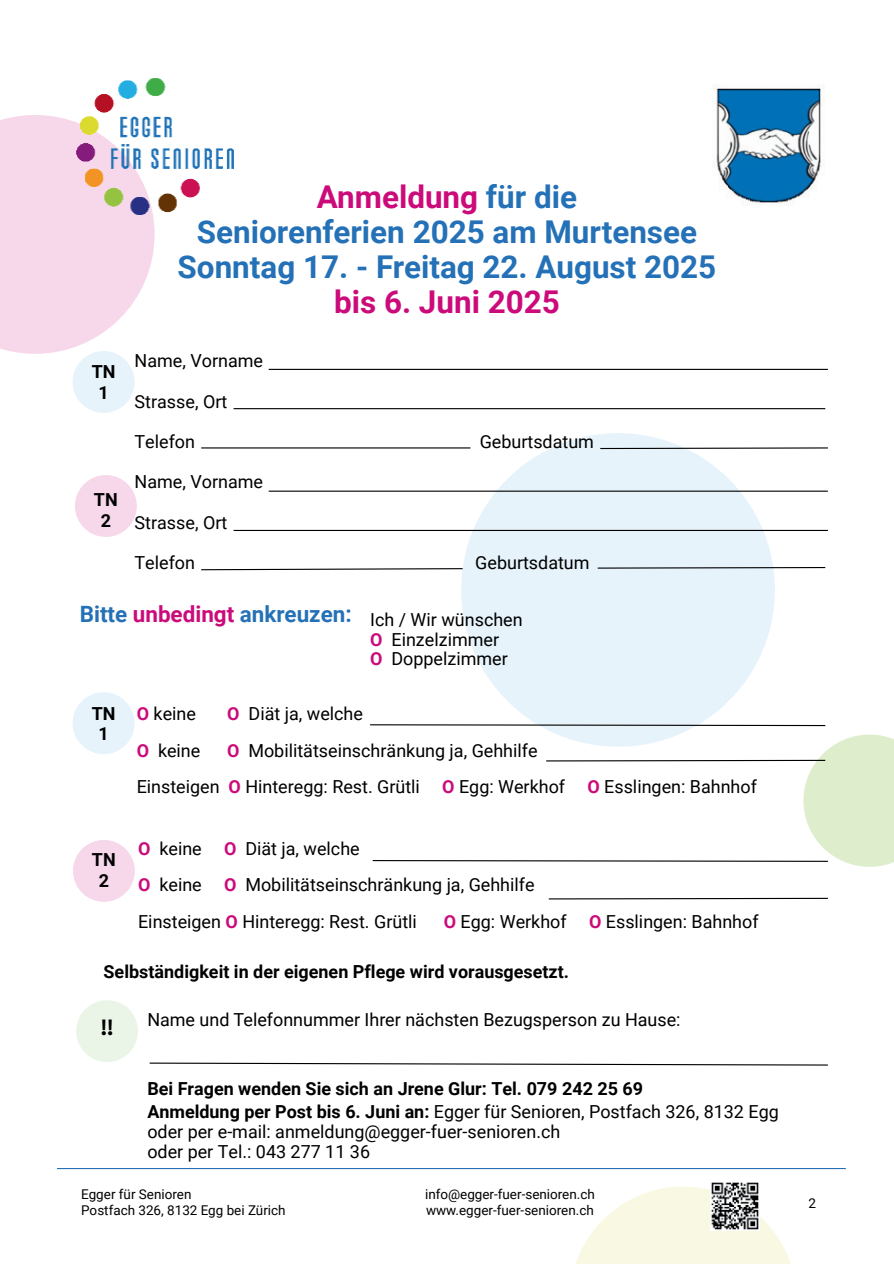
<style>
.page{position:relative;width:894px;height:1264px;background:#fff}
.page>*{position:absolute;margin:0;border:0;box-sizing:border-box;transform-origin:0 0}
.t1{font:700 31.35px/35px "Roboto";color:#2471b7;text-align:center}
.t2{font:700 31.35px "Roboto";color:#cc0b7b}
.t3{font:700 22.5px "Roboto";color:#2471b7}
.t4{font:18px/36.2px "Roboto";color:#000}
.t5{font:700 18px/20.2px "Roboto";color:#000;text-align:center}
.t6{font:700 18px "League Spartan";color:#000}
.t7{font:13.5px/15.8px "Roboto";color:#000}
.s1{color:#cc0b7b}
.s2{font-weight:700;color:#cc0b7b}
.s3{font-weight:400}
</style>
<div class="page">
<svg style="left:0;top:115px;width:155px;height:239px;background:#f7dcec"></svg>
<svg style="left:576px;top:1186px;width:215px;height:77px;fill:#f9f9e3"></svg>
<img style="left:73px;top:78px;width:161px;height:140px">
<img style="left:713px;top:85px;width:111px;height:118px">
<div style="left:461px;top:433px;width:313px;height:313px;background:#e6f3fa;border-radius:50%"></div>
<div style="left:73px;top:351px;width:61px;height:62px;background:#e6f3fa;border-radius:50%"></div>
<div style="left:75px;top:475px;width:62px;height:62px;background:#f7d8ea;border-radius:50%"></div>
<hr style="left:268px;top:369px;width:559px;height:1px;background:#000">
<hr style="left:268px;top:490px;width:559px;height:1px;background:#000">
<hr style="left:233px;top:530px;width:594px;height:1px;background:#000">
<hr style="left:233px;top:408px;width:592px;height:1px;background:#000">
<hr style="left:201px;top:447px;width:269px;height:1px;background:#000">
<svg style="left:201px;top:568px;width:262px;height:3px"></svg>
<svg style="left:600px;top:447px;width:228px;height:2px"></svg>
<svg style="left:597px;top:566px;width:229px;height:3px"></svg>
<div style="left:73px;top:692px;width:61px;height:62px;background:#e6f3fa;border-radius:50%"></div>
<div style="left:73px;top:839px;width:62px;height:62px;background:#f7d8ea;border-radius:50%"></div>
<svg style="left:548px;top:897px;width:280px;height:3px"></svg>
<svg style="left:370px;top:723px;width:456px;height:3px"></svg>
<svg style="left:372px;top:734px;width:521px;height:132px"></svg>
<div style="left:76px;top:1000px;width:62px;height:62px;background:#eaf5e7;border-radius:50%"></div>
<svg style="left:149px;top:1062px;width:679px;height:4px"></svg>
<img style="left:710px;top:1182px;width:49px;height:48px">
<hr style="left:57px;top:1167px;width:788px;height:2px;background:#2471b7">
<h1 class="t1" style="left:178px;top:178px;width:540px"><span class="s1">Anmeldung</span> für die<br>Seniorenferien 2025 am Murtensee<br>Sonntag 17. - Freitag 22. August 2025</h1>
<h1 class="t2" style="left:334px;top:279px;width:227px">bis 6. Juni 2025</h1>
<p class="t4" style="left:134px;top:342px;width:130px">Name, Vorname</p>
<p class="t4" style="left:134px;top:382px;width:94px">Strasse, Ort</p>
<p class="t4" style="left:134px;top:423px;width:62px">Telefon</p>
<p class="t4" style="left:479px;top:423px;width:116px">Geburtsdatum</p>
<p class="t4" style="left:134px;top:463px;width:130px">Name, Vorname</p>
<p class="t4" style="left:134px;top:503px;width:94px">Strasse, Ort</p>
<p class="t4" style="left:134px;top:544px;width:62px">Telefon</p>
<p class="t4" style="left:475px;top:544px;width:116px">Geburtsdatum</p>
<p class="t3" style="left:80px;top:598px;width:273px">Bitte <span class="s1">unbedingt</span> ankreuzen:</p>
<p class="t5" style="left:92px;top:361px;width:25px">TN<br>1</p>
<p class="t5" style="left:94px;top:489px;width:25px">TN<br>2</p>
<p class="t4" style="left:370px;top:609px;width:154px;line-height:19.5px">Ich / Wir wünschen<br><span class="s2">O</span> Einzelzimmer<br><span class="s2">O</span> Doppelzimmer</p>
<p class="t5" style="left:92px;top:702px;width:25px">TN<br>1</p>
<p class="t4" style="left:137px;top:695px;width:61px"><span class="s2">O</span> keine</p>
<p class="t4" style="left:227px;top:695px;width:137px"><span class="s2">O</span> Diät ja, welche</p>
<p class="t4" style="left:137px;top:731px;width:65px"><span class="s2">O</span> keine</p>
<p class="t4" style="left:137px;top:731px;width:621px;text-indent:90px"><span class="s2">O</span> Mobilitätseinschränkung ja, Gehhilfe<br>Einsteigen <span class="s2">O</span> Hinteregg: Rest. Grütli <span class="s2">O</span> Egg: Werkhof <span class="s2">O</span> Esslingen: Bahnhof</p>
<p class="t5" style="left:92px;top:849px;width:25px">TN<br>2</p>
<p class="t4" style="left:138px;top:830px;width:398px"><span class="s2">O</span> keine <span class="s2">O</span> Diät ja, welche<br><span class="s2">O</span> keine <span class="s2">O</span> Mobilitätseinschränkung ja, Gehhilfe<br>Einsteigen <span class="s2">O</span> Hinteregg: Rest. Grütli</p>
<p class="t4" style="left:443px;top:902px;width:316px"><span class="s2">O</span> Egg: Werkhof <span class="s2">O</span> Esslingen: Bahnhof</p>
<p class="t5" style="left:104px;top:960px;width:467px">Selbständigkeit in der eigenen Pflege wird vorausgesetzt.</p>
<p class="t4" style="left:147px;top:1001px;width:534px">Name und Telefonnummer Ihrer nächsten Bezugsperson zu Hause:</p>
<p class="t6" style="left:101px;top:1013px;width:14px">!!</p>
<p class="t5" style="left:147px;top:1076px;width:632px;line-height:23.1px;text-align:left">Bei Fragen wenden Sie sich an Jrene Glur: Tel. 079 242 25 69<br>Anmeldung per Post bis 6. Juni an: <span class="s3">Egger für Senioren, Postfach 326, 8132 Egg</span></p>
<p class="t4" style="left:147px;top:1120px;width:414px;line-height:20.1px">oder per e-mail: anmeldung@egger-fuer-senioren.ch oder per Tel.: 043 277 11 36</p>
<p class="t7" style="left:81px;top:1185px;width:206px">Egger für Senioren<br>Postfach 326, 8132 Egg bei Zürich</p>
<p class="t7" style="left:425px;top:1185px;width:171px">info@egger-fuer-senioren.ch www.egger-fuer-senioren.ch</p>
<p class="t7" style="left:808px;top:1194px;width:9px">2</p>
</div>
